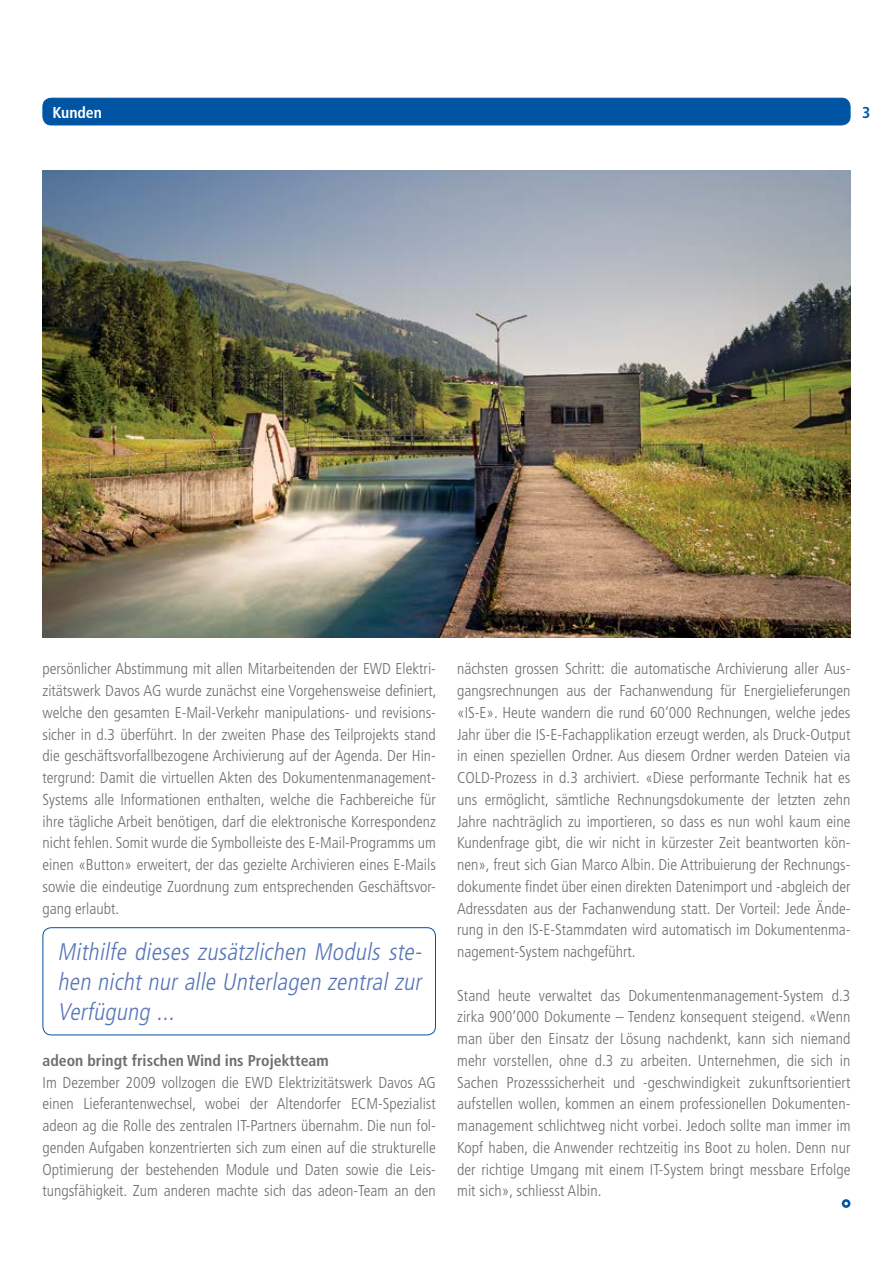
<style>
.page{position:relative;width:893px;height:1263px;background:#fff}
.page>*{position:absolute;margin:0;border:0;box-sizing:border-box;transform-origin:0 0}
.t1{font:italic 300 condensed 24px/30px "Frutiger LT";color:#5776b8;text-align:justify}
.t2{font:300 condensed 15.75px/21.8px "Frutiger LT";color:#6d6e71;text-align:justify}
.t3{font:700 condensed 15.75px "Frutiger LT";color:#6d6e71}
.t4{font:700 condensed 15.75px "Frutiger LT";color:#fff}
.t5{font:700 condensed 15.75px "Frutiger LT";color:#0054a4}
</style>
<div class="page">
<div style="left:43px;top:98px;width:807px;height:27px;background:#0054a4;border-radius:9px"></div>
<div style="left:43px;top:98px;width:807px;height:27px;border:1px solid #0054a4;border-radius:9px"></div>
<img style="left:43px;top:170px;width:807px;height:468px">
<div style="left:43px;top:927px;width:393px;height:108px;border:1px solid #0054a4;border-radius:9px"></div>
<svg style="left:842px;top:1199px;width:8px;height:9px"></svg>
<p class="t4" style="left:53px;top:103px;width:51px">Kunden</p>
<p class="t5" style="left:862px;top:103px;width:10px">3</p>
<p class="t2" style="left:43px;top:658px;width:395px">persönlicher Abstimmung mit allen Mitarbeitenden der EWD Elektri&shy;zitätswerk Davos AG wurde zunächst eine Vorgehensweise definiert, welche den gesamten E-Mail-Verkehr manipulations- und revisions&shy;sicher in d.3 überführt. In der zweiten Phase des Teilprojekts stand die geschäftsvorfallbezogene Archivierung auf der Agenda. Der Hin&shy;tergrund: Damit die virtuellen Akten des Dokumentenmanagement-Systems alle Informationen enthalten, welche die Fachbereiche für ihre tägliche Arbeit benötigen, darf die elektronische Korrespondenz nicht fehlen. Somit wurde die Symbolleiste des E-Mail-Programms um einen «Button» erweitert, der das gezielte Archivieren eines E-Mails sowie die eindeutige Zuordnung zum entsprechenden Geschäftsvor&shy;gang erlaubt.</p>
<h1 class="t1" style="left:58px;top:937px;width:370px">Mithilfe dieses zusätzlichen Moduls ste&shy;hen nicht nur alle Unterlagen zentral zur Verfügung ...</h1>
<p class="t3" style="left:43px;top:1051px;width:288px">adeon bringt frischen Wind ins Projektteam</p>
<p class="t2" style="left:43px;top:1071px;width:395px">Im Dezember 2009 vollzogen die EWD Elektrizitätswerk Davos AG einen Lieferantenwechsel, wobei der Altendorfer ECM-Spezialist adeon ag die Rolle des zentralen IT-Partners übernahm. Die nun fol&shy;genden Aufgaben konzentrierten sich zum einen auf die strukturelle Optimierung der bestehenden Module und Daten sowie die Leis&shy;tungsfähigkeit. Zum anderen machte sich das adeon-Team an den</p>
<p class="t2" style="left:457px;top:658px;width:395px">nächsten grossen Schritt: die automatische Archivierung aller Aus&shy;gangsrechnungen aus der Fachanwendung für Energielieferungen «IS-E». Heute wandern die rund 60‘000 Rechnungen, welche jedes Jahr über die IS-E-Fachapplikation erzeugt werden, als Druck-Output in einen speziellen Ordner. Aus diesem Ordner werden Dateien via COLD-Prozess in d.3 archiviert. «Diese performante Technik hat es uns ermöglicht, sämtliche Rechnungsdokumente der letzten zehn Jahre nachträglich zu importieren, so dass es nun wohl kaum eine Kundenfrage gibt, die wir nicht in kürzester Zeit beantworten kön&shy;nen», freut sich Gian Marco Albin. Die Attribuierung der Rechnungs&shy;dokumente findet über einen direkten Datenimport und -abgleich der Adressdaten aus der Fachanwendung statt. Der Vorteil: Jede Ände&shy;rung in den IS-E-Stammdaten wird automatisch im Dokumentenma&shy;nagement-System nachgeführt.</p>
<p class="t2" style="left:457px;top:984px;width:395px">Stand heute verwaltet das Dokumentenmanagement-System d.3 zirka 900‘000 Dokumente – Tendenz konsequent steigend. «Wenn man über den Einsatz der Lösung nachdenkt, kann sich niemand mehr vorstellen, ohne d.3 zu arbeiten. Unternehmen, die sich in Sachen Prozesssicherheit und -geschwindigkeit zukunftsorientiert aufstellen wollen, kommen an einem professionellen Dokumenten&shy;management schlichtweg nicht vorbei. Jedoch sollte man immer im Kopf haben, die Anwender rechtzeitig ins Boot zu holen. Denn nur der richtige Umgang mit einem IT-System bringt messbare Erfolge mit sich», schliesst Albin.</p>
</div>
